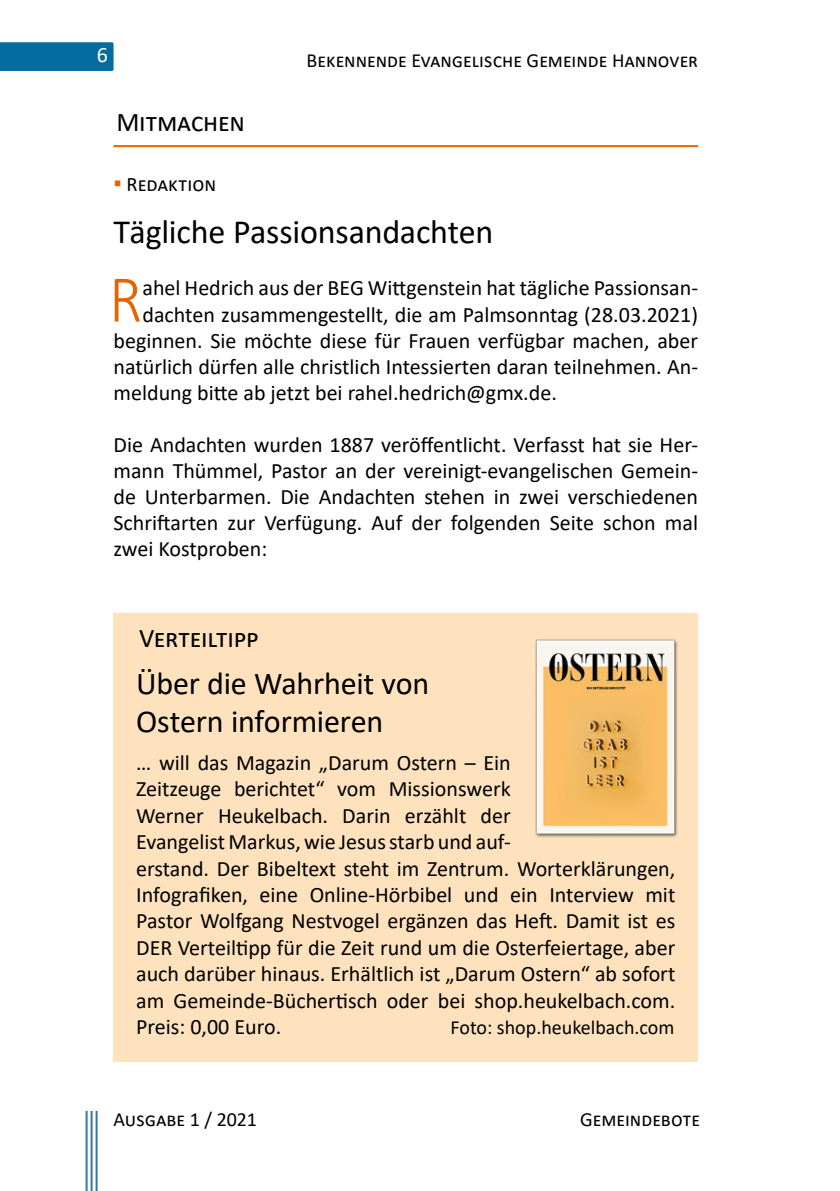
<style>
.page{position:relative;width:840px;height:1191px;background:#fff}
.page>*{position:absolute;margin:0;border:0;box-sizing:border-box;transform-origin:0 0}
.t1{font:300 67.4px "Calibri";color:#e66500;scale:.93 1}
.t2{font:34px "Calibri";letter-spacing:-.01em;color:#000}
.t3{font:32px/38.4px "Calibri";letter-spacing:-.005em;color:#000}
.t4{font:27px "Calibri";letter-spacing:-.01em;color:#000}
.t5{font:22px/26.4px "Calibri";color:#000}
.t6{font:22px "Calibri";color:#fff}
.t7{font:20.6px "Calibri";color:#000}
.t8{font:20px "Calibri";color:#000}
.s1{font-size:24px;color:#e66500}
</style>
<div class="page">
<div style="left:0;top:42px;width:113px;height:29px;background:#036b9e"></div>
<hr style="left:95px;top:1111px;width:2px;height:80px;background:#3477a7">
<hr style="left:90px;top:1111px;width:2px;height:80px;background:#3477a7">
<hr style="left:85px;top:1111px;width:2px;height:80px;background:#3477a7">
<div style="left:113px;top:612px;width:584px;height:449px;background:#fee2be"></div>
<img style="left:535px;top:639px;width:143px;height:199px">
<hr style="left:113px;top:145px;width:584px;height:2px;background:#e66500">
<p class="t6" style="left:97px;top:39px;width:13px">6</p>
<p class="t8" style="left:306px;top:46px;width:393px">Bekennende Evangelische Gemeinde Hannover</p>
<p class="t4" style="left:116px;top:104px;width:130px">Mitmachen</p>
<p class="t7" style="left:113px;top:170px;width:104px"><span class="s1">▪</span> Redaktion</p>
<h2 class="t2" style="left:113px;top:209px;width:381px">Tägliche Passionsandachten</h2>
<h1 class="t1" style="left:109px;top:257px;width:38px">R</h1>
<p class="t5" style="left:142px;top:274px;width:556px">ahel Hedrich aus der BEG Wittgenstein hat tägliche Passionsan-</p>
<p class="t5" style="left:142px;top:300px;width:557px">dachten zusammengestellt, die am Palmsonntag (28.03.2021)</p>
<p class="t5" style="left:113px;top:326px;width:585px">beginnen. Sie möchte diese für Frauen verfügbar machen, aber</p>
<p class="t5" style="left:113px;top:352px;width:585px">natürlich dürfen alle christlich Intessierten daran teilnehmen. An-</p>
<p class="t5" style="left:113px;top:378px;width:444px">meldung bitte ab jetzt bei rahel.hedrich@gmx.de.</p>
<p class="t5" style="left:113px;top:431px;width:585px;text-align:justify">Die Andachten wurden 1887 veröffentlicht. Verfasst hat sie Her&shy;mann Thümmel, Pastor an der vereinigt-evangelischen Gemein&shy;de Unterbarmen. Die Andachten stehen in zwei verschiedenen Schriftarten zur Verfügung. Auf der folgenden Seite schon mal zwei Kostproben:</p>
<p class="t4" style="left:139px;top:620px;width:121px">Verteiltipp</p>
<h3 class="t3" style="left:136px;top:663px;width:294px">Über die Wahrheit von<br>Ostern informieren</h3>
<p class="t5" style="left:136px;top:749px;width:540px">… will das Magazin „Darum Ostern – Ein<br>Zeitzeuge berichtet“ vom Missionswerk<br>Werner Heukelbach. Darin erzählt der<br>Evangelist Markus, wie Jesus starb und auf-<br>erstand. Der Bibeltext steht im Zentrum. Worterklärungen, Infografiken, eine Online-Hörbibel und ein Interview mit Pastor Wolfgang Nestvogel ergänzen das Heft. Damit ist es DER Verteiltipp für die Zeit rund um die Osterfeiertage, aber auch darüber hinaus. Erhältlich ist „Darum Ostern“ ab sofort am Gemeinde-Büchertisch oder bei shop.heukelbach.com.<br>Preis: 0,00 Euro.</p>
<p class="t8" style="left:450px;top:1013px;width:225px">Foto: shop.heukelbach.com</p>
<p class="t8" style="left:113px;top:1105px;width:145px">Ausgabe 1 / 2021</p>
<p class="t8" style="left:580px;top:1105px;width:121px">Gemeindebote</p>
</div>
